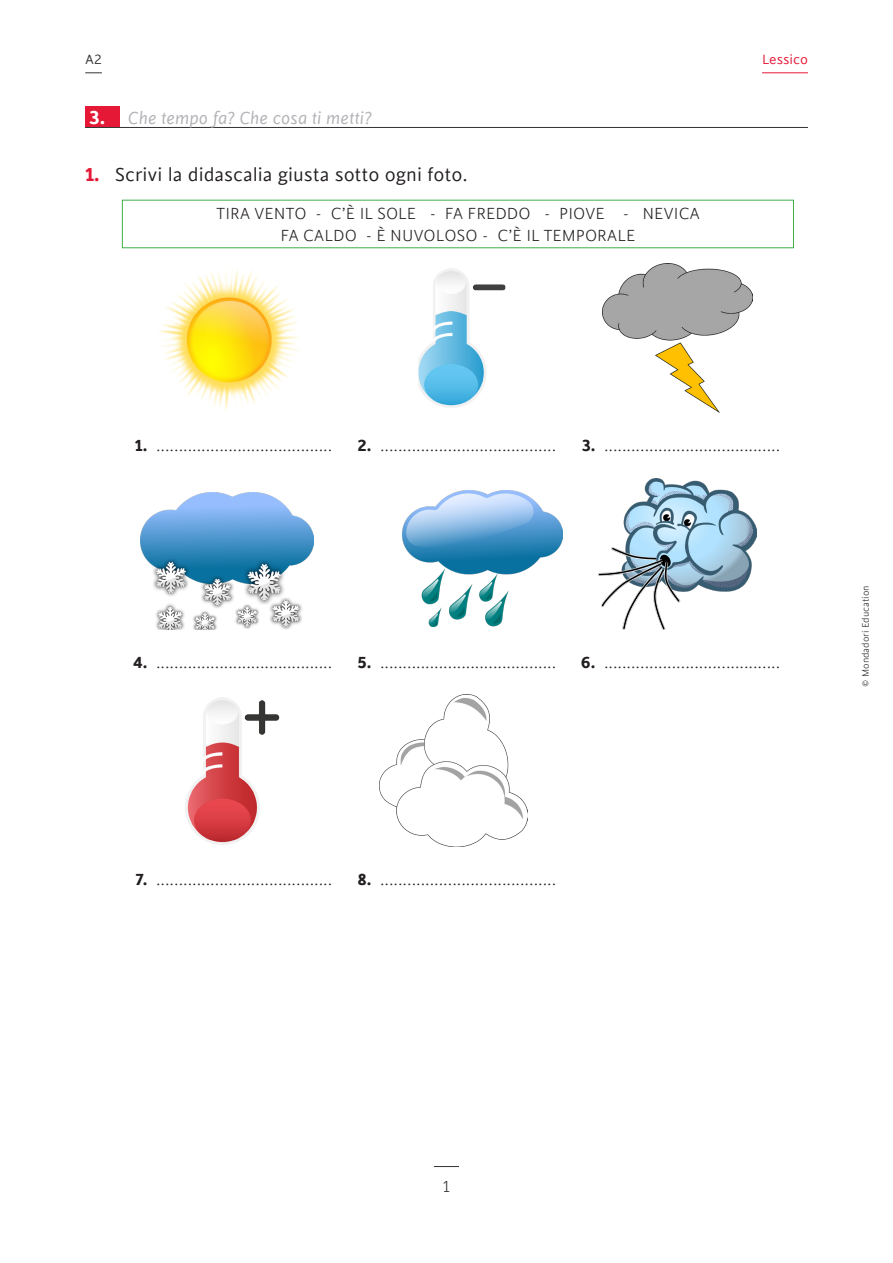
<style>
.page{position:relative;width:893px;height:1263px;background:#fff}
.page>*{position:absolute;margin:0;border:0;box-sizing:border-box;transform-origin:0 0}
.t1{font:21px "Cinta";color:#231f20}
.t2{font:italic 19.5px "Cinta";color:#b2b3b7}
.t3{font:300 18px/21.6px "Cinta";color:#231f20;text-align:center}
.Numero_pagina{font:300 18px "Cinta";color:#333}
.t4{font:15px "Cinta";color:#e51836}
.t5{font:15px "Cinta";color:#333}
.t6{font:300 10.5px "Cinta";color:#231f20}
.s1{font-weight:700;font-style:normal;font-size:21px;color:#fff}
.s2{font-weight:700;color:#e51836}
.s3{font-weight:700}
</style>
<div class="page">
<svg style="left:434px;top:1166px;width:25px;height:1px"></svg>
<hr style="left:762px;top:72px;width:46px;height:1px;background:#e51836">
<svg style="left:85px;top:72px;width:17px;height:1px"></svg>
<hr style="left:85px;top:127px;width:723px;height:1px;background:#333">
<img style="left:159px;top:269px;width:139px;height:141px">
<img style="left:418px;top:268px;width:88px;height:140px">
<img style="left:603px;top:263px;width:150px;height:150px">
<img style="left:140px;top:493px;width:174px;height:137px">
<img style="left:403px;top:490px;width:160px;height:136px">
<img style="left:599px;top:478px;width:158px;height:152px">
<img style="left:185px;top:697px;width:95px;height:147px">
<img style="left:380px;top:695px;width:148px;height:151px">
<div style="left:85px;top:106px;width:34px;height:21px;background:#e51836"></div>
<div style="left:122px;top:200px;width:672px;height:48px;border:1px solid #40ae49"></div>
<p class="t5" style="left:85px;top:51px;width:18px">A2</p>
<p class="t4" style="left:762px;top:51px;width:47px">Lessico</p>
<p class="t2" style="left:89px;top:107px;width:284px"><span class="s1">3.</span> Che tempo fa? Che cosa ti metti?</p>
<p class="t1" style="left:85px;top:163px;width:384px"><span class="s2">1.</span> Scrivi la didascalia giusta sotto ogni foto.</p>
<p class="t3" style="left:216px;top:203px;width:485px">TIRA VENTO - C’È IL SOLE - FA FREDDO - PIOVE - NEVICA<br>FA CALDO - È NUVOLOSO - C’È IL TEMPORALE</p>
<p class="t3" style="left:135px;top:435px;width:199px"><span class="s3">1.</span> .......................................</p>
<p class="t3" style="left:357px;top:435px;width:200px"><span class="s3">2.</span> .......................................</p>
<p class="t3" style="left:582px;top:435px;width:200px"><span class="s3">3.</span> .......................................</p>
<p class="t3" style="left:133px;top:652px;width:201px"><span class="s3">4.</span> .......................................</p>
<p class="t3" style="left:358px;top:652px;width:200px"><span class="s3">5.</span> .......................................</p>
<p class="t3" style="left:581px;top:652px;width:201px"><span class="s3">6.</span> .......................................</p>
<p class="t3" style="left:135px;top:869px;width:198px"><span class="s3">7.</span> .......................................</p>
<p class="t3" style="left:357px;top:869px;width:200px"><span class="s3">8.</span> .......................................</p>
<p class="t6" style="left:860px;top:687px;width:103px;rotate:-90deg">© Mondadori Education</p>
<p class="Numero_pagina" style="left:443px;top:1177px;width:9px">1</p>
</div>
